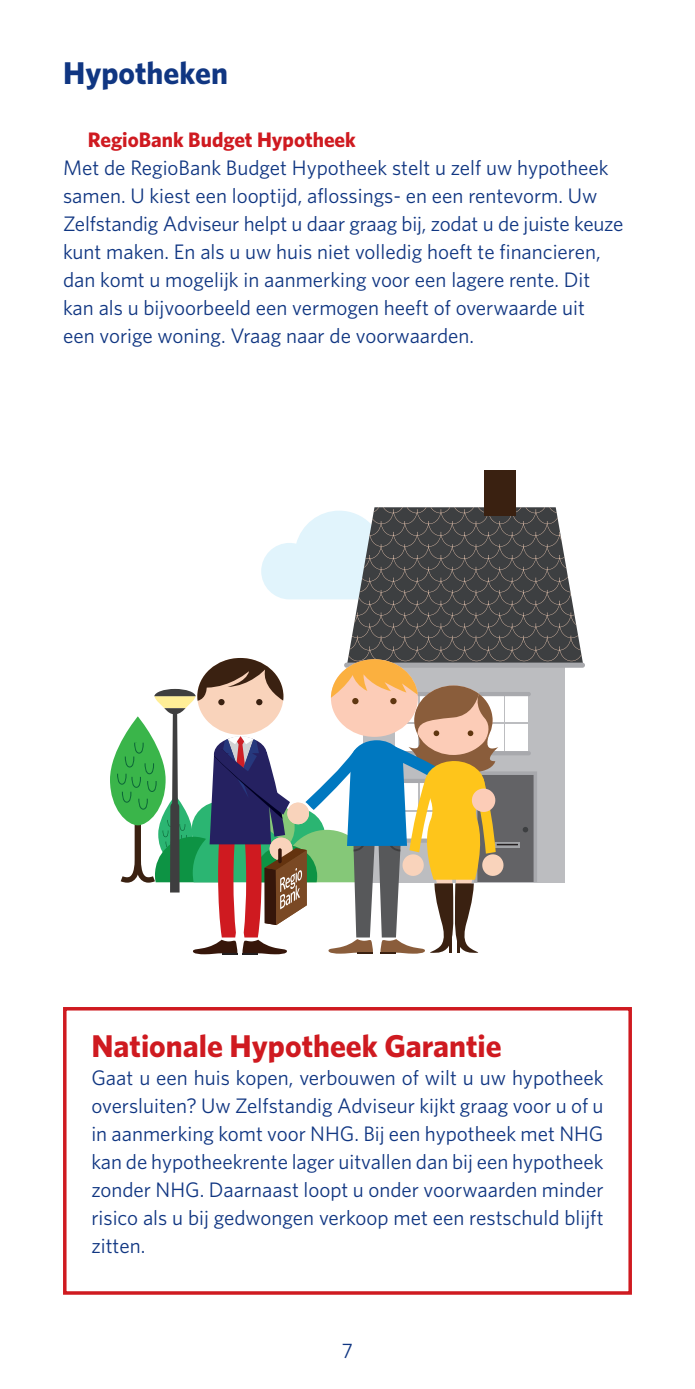
<style>
.page{position:relative;width:695px;height:1389px;background:#fff}
.page>*{position:absolute;margin:0;border:0;box-sizing:border-box;transform-origin:0 0}
.t1{font:700 31.5px "Whitney";color:#cf1a20}
.t2{font:700 31.5px "Whitney";color:#103682}
.t3{font:21px/28px "Whitney";color:#103682;text-align:justify}
.t4{font:700 21px "Whitney";color:#cf1a20}
</style>
<div class="page">
<div style="left:63px;top:1007px;width:568px;height:288px;border:4px solid #cf1a20"></div>
<div style="left:344px;top:663px;width:241px;height:5px;background:#a8a9ad;border-radius:3px"></div>
<div style="left:484px;top:470px;width:31px;height:45px;background:#3a2111"></div>
<svg style="left:110px;top:507px;width:473px;height:448px"></svg>
<h1 class="t2" style="left:63px;top:52px;width:166px">Hypotheken</h1>
<p class="t4" style="left:88px;top:126px;width:269px">RegioBank Budget Hypotheek</p>
<p class="t3" style="left:63px;top:153px;width:562px;text-align:left">Met de RegioBank Budget Hypotheek stelt u zelf uw hypotheek samen. U kiest een looptijd, aflossings- en een rentevorm. Uw Zelfstandig Adviseur helpt u daar graag bij, zodat u de juiste keuze kunt maken. En als u uw huis niet volledig hoeft te financieren, dan komt u mogelijk in aanmerking voor een lagere rente. Dit kan als u bijvoorbeeld een vermogen heeft of overwaarde uit<br>een vorige woning. Vraag naar de voorwaarden.</p>
<h1 class="t1" style="left:91px;top:1025px;width:412px">Nationale Hypotheek Garantie</h1>
<p class="t3" style="left:91px;top:1063px;width:513px">Gaat u een huis kopen, verbouwen of wilt u uw hypotheek oversluiten? Uw Zelfstandig Adviseur kijkt graag voor u of u in aanmerking komt voor NHG. Bij een hypotheek met NHG kan de hypotheekrente lager uitvallen dan bij een hypotheek zonder NHG. Daarnaast loopt u onder voorwaarden minder risico als u bij gedwongen verkoop met een restschuld blijft zitten.</p>
<p class="t3" style="left:342px;top:1336px;width:13px">7</p>
</div>
